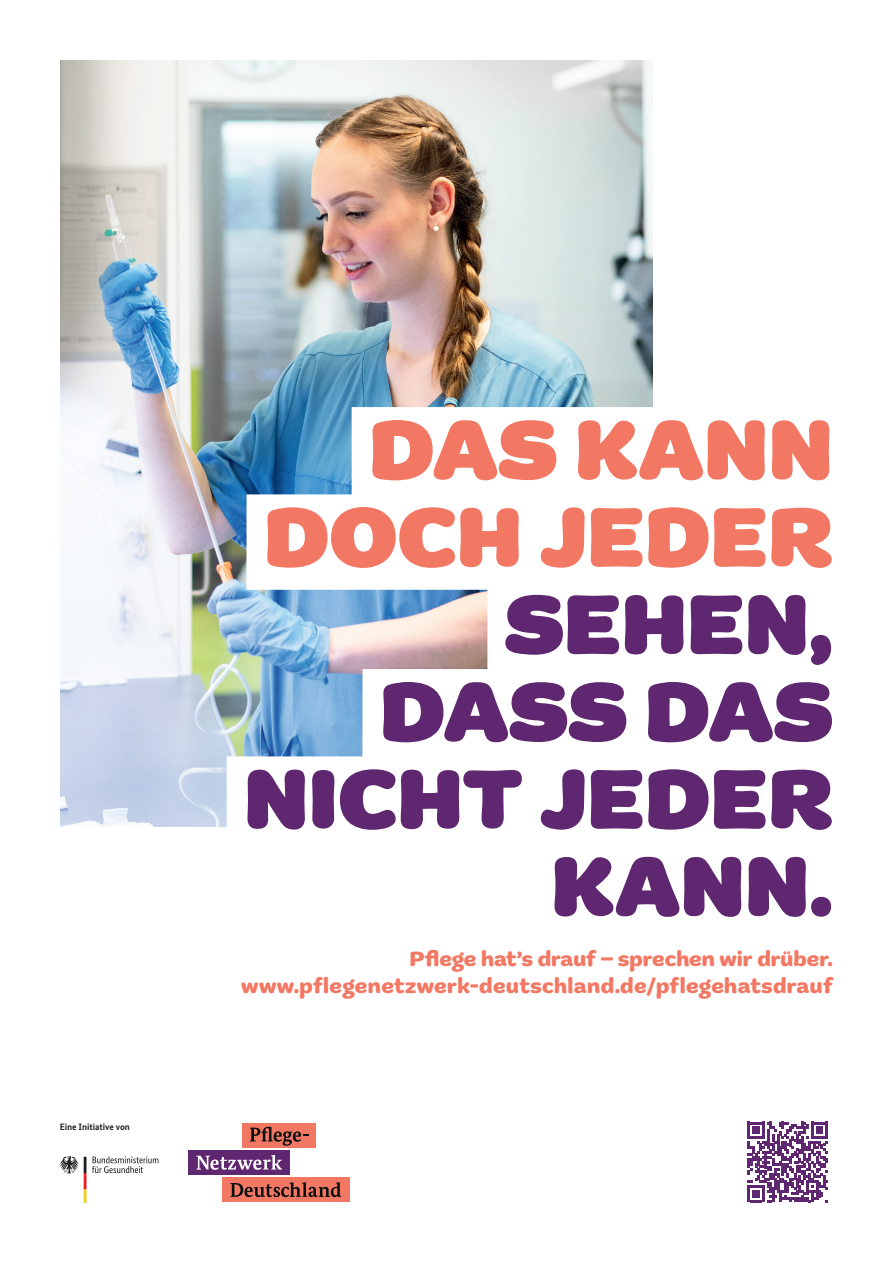
<style>
.page{position:relative;width:893px;height:1263px;background:#fff}
.page>*{position:absolute;margin:0;border:0;box-sizing:border-box;transform-origin:0 0}
.t1{font:900 88.8px/87.3px "Marigny";color:#5f2770;text-align:right}
.t2{font:900 88.8px/87.3px "Marigny";color:#f37864;text-align:right}
.t3{font:700 21.75px/26.5px "Marigny";letter-spacing:.015em;color:#f37864;text-align:right}
.t4{font:700 9.3px "Bundes Sans";color:#231f20}
</style>
<div class="page">
<img style="left:60px;top:60px;width:592px;height:766px">
<div style="left:352px;top:407px;width:481px;height:95px;background:#fff"></div>
<div style="left:246px;top:494px;width:587px;height:96px;background:#fff"></div>
<div style="left:487px;top:582px;width:363px;height:95px;background:#fff"></div>
<div style="left:362px;top:669px;width:471px;height:95px;background:#fff"></div>
<div style="left:227px;top:756px;width:606px;height:96px;background:#fff"></div>
<div style="left:222px;top:1177px;width:127px;height:25px;background:#f37864"></div>
<svg style="left:230px;top:1182px;width:111px;height:15px"></svg>
<div style="left:242px;top:1123px;width:73px;height:25px;background:#f37864"></div>
<svg style="left:250px;top:1127px;width:58px;height:19px"></svg>
<div style="left:188px;top:1150px;width:102px;height:25px;background:#5f2770"></div>
<svg style="left:196px;top:1155px;width:86px;height:15px"></svg>
<svg style="left:60px;top:1156px;width:98px;height:47px"></svg>
<svg style="left:747px;top:1122px;width:81px;height:80px"></svg>
<p class="t4" style="left:60px;top:1121px;width:72px">Eine Initiative von</p>
<h1 class="t2" style="left:264px;top:409px;width:571px">DAS KANN<br>DOCH JEDER</h1>
<h1 class="t1" style="left:244px;top:584px;width:590px">SEHEN,<br>DASS DAS<br>NICHT JEDER<br>KANN.</h1>
<p class="t3" style="left:241px;top:946px;width:593px">Pflege hat’s drauf – sprechen wir drüber. www.pflegenetzwerk-deutschland.de/pflegehatsdrauf</p>
</div>
